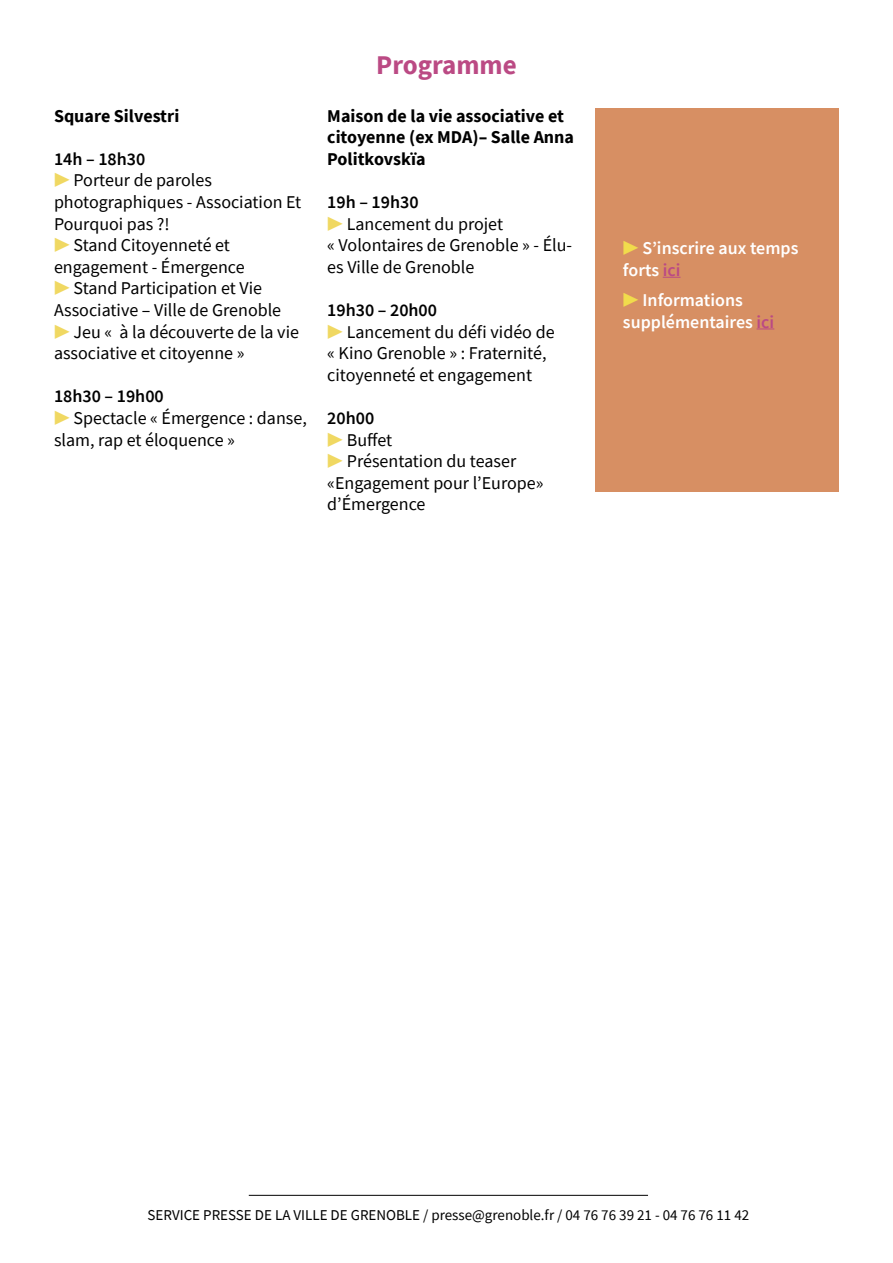
<style>
.page{position:relative;width:893px;height:1263px;background:#fff}
.page>*{position:absolute;margin:0;border:0;box-sizing:border-box;transform-origin:0 0}
.t1{font:700 27px "Source Sans Pro";color:#bb4a84}
.t2{font:18px/21.6px "Source Sans Pro";color:#000}
.t3{font:700 18px/21.6px "Source Sans Pro";color:#000}
.t4{font:600 18px/21.6px "Source Sans Pro";color:#fff}
.t5{font:15px "Source Sans Pro";color:#000}
.s1{font-weight:600}
.s2{font-weight:600;color:#f0d862}
.s3{color:#f1dc4c}
.s4{color:#bb4a84}
</style>
<div class="page">
<div style="left:595px;top:108px;width:244px;height:383px;background:#d78f63"></div>
<svg style="left:663px;top:277px;width:17px;height:1px"></svg>
<svg style="left:757px;top:328px;width:17px;height:1px"></svg>
<hr style="left:249px;top:1195px;width:399px;height:1px;background:#000">
<p class="t3" style="left:54px;top:105px;width:127px">Square Silvestri</p>
<p class="t2" style="left:54px;top:148px;width:249px"><span class="s1">14h – 18h30<br></span><span class="s2">▶</span> Porteur de paroles photographiques - Association Et<br>Pourquoi pas ?!<br><span class="s2">▶</span> Stand Citoyenneté et engagement - Émergence<br><span class="s2">▶</span> Stand Participation et Vie<br>Associative – Ville de Grenoble <span class="s2">▶</span> Jeu « à la découverte de la vie associative et citoyenne »</p>
<p class="t2" style="left:54px;top:386px;width:254px"><span class="s1">18h30 – 19h00<br></span><span class="s2">▶</span> Spectacle « Émergence : danse, slam, rap et éloquence »</p>
<h1 class="t1" style="left:376px;top:47px;width:142px">Programme</h1>
<p class="t3" style="left:327px;top:105px;width:248px">Maison de la vie associative et citoyenne (ex MDA)– Salle Anna<br>Politkovskïa</p>
<p class="t2" style="left:327px;top:191px;width:246px"><span class="s1">19h – 19h30<br></span><span class="s2">▶</span> Lancement du projet<br>« Volontaires de Grenoble » - Élu&shy;es Ville de Grenoble</p>
<p class="t2" style="left:327px;top:299px;width:229px"><span class="s1">19h30 – 20h00<br></span><span class="s2">▶</span> Lancement du défi vidéo de « Kino Grenoble » : Fraternité, citoyenneté et engagement</p>
<p class="t2" style="left:327px;top:407px;width:218px"><span class="s1">20h00<br></span><span class="s2">▶</span> Buffet<br><span class="s2">▶</span> Présentation du teaser «Engagement pour l’Europe» d’Émergence</p>
<p class="t4" style="left:623px;top:237px;width:177px"><span class="s3">▶</span> S’inscrire aux temps forts <span class="s4">ici</span></p>
<p class="t4" style="left:623px;top:289px;width:153px"><span class="s3">▶</span> Informations supplémentaires <span class="s4">ici</span></p>
<p class="t5" style="left:148px;top:1206px;width:603px">SERVICE PRESSE DE LA VILLE DE GRENOBLE / presse@grenoble.fr / 04 76 76 39 21 - 04 76 76 11 42</p>
</div>
